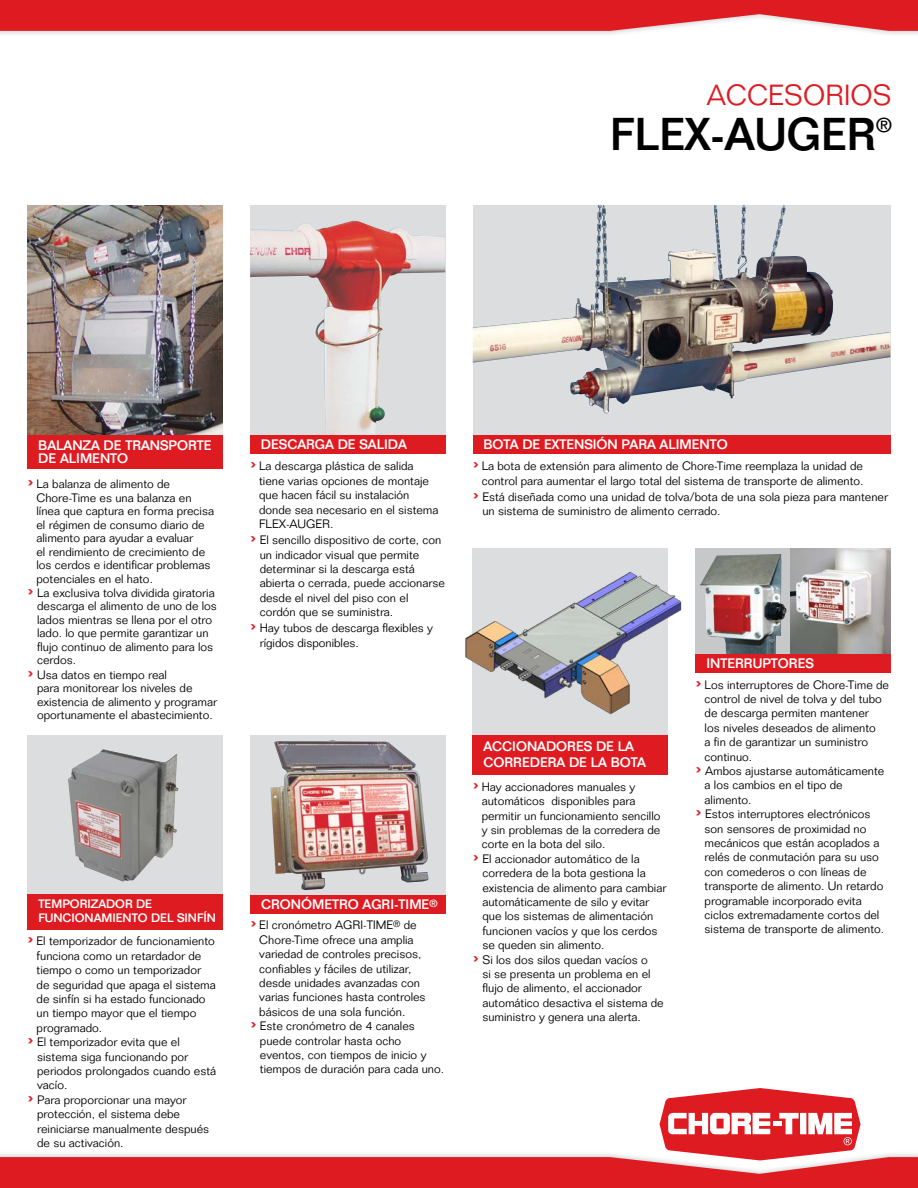
<style>
.page{position:relative;width:918px;height:1188px;background:#fff}
.page>*{position:absolute;margin:0;border:0;box-sizing:border-box;transform-origin:0 0}
.t1{font:500 45px "Folio Std";color:#000}
.t2{font:300 28.5px "Folio Std";color:#df1b22}
.t3{font:500 19.65px "Folio Std";color:#000}
.t4{font:500 13.5px/16.2px "Folio Std";color:#fff}
.t5{font:300 12px/14.4px "Folio Std";color:#000}
.t6{font:500 12px/14.4px "Folio Std";color:#fff}
.s1{font-weight:500;font-size:22.5px;color:#df1b22}
</style>
<div class="page">
<div style="left:28px;top:735px;width:195px;height:171px;background:#dcddde"></div>
<img style="left:68px;top:749px;width:111px;height:133px">
<div style="left:28px;top:894px;width:195px;height:36px;background:#df1b22"></div>
<div style="left:473px;top:736px;width:195px;height:39px;background:#df1b22"></div>
<div style="left:250px;top:205px;width:195px;height:243px;background:#dcddde"></div>
<img style="left:250px;top:221px;width:195px;height:214px">
<div style="left:250px;top:435px;width:195px;height:19px;background:#df1b22"></div>
<img style="left:28px;top:205px;width:195px;height:230px">
<div style="left:28px;top:435px;width:195px;height:34px;background:#df1b22"></div>
<div style="left:250px;top:735px;width:195px;height:177px;background:#dcddde"></div>
<img style="left:271px;top:740px;width:158px;height:150px">
<div style="left:250px;top:895px;width:195px;height:19px;background:#df1b22"></div>
<svg style="left:750px;top:549px;width:41px;height:105px"></svg>
<img style="left:750px;top:554px;width:36px;height:100px">
<img style="left:791px;top:549px;width:100px;height:105px">
<div style="left:696px;top:654px;width:195px;height:19px;background:#df1b22"></div>
<img style="left:473px;top:205px;width:417px;height:230px">
<img style="left:713px;top:205px;width:71px;height:76px">
<div style="left:473px;top:435px;width:418px;height:19px;background:#df1b22"></div>
<svg style="left:0;top:1088px;width:918px;height:100px"></svg>
<div style="left:0;top:0;width:918px;height:37px;background:#000;opacity:.25"></div>
<svg style="left:0;top:0;width:918px;height:31px;background:#e02d34"></svg>
<img style="left:390px;top:548px;width:360px;height:195px">
<h2 class="t2" style="left:707px;top:78px;width:186px">ACCESORIOS</h2>
<h1 class="t1" style="left:610px;top:108px;width:267px">FLEX-AUGER</h1>
<h3 class="t3" style="left:876px;top:113px;width:17px">®</h3>
<p class="t4" style="left:38px;top:438px;width:175px;line-height:13.5px">BALANZA DE TRANSPORTE<br>DE ALIMENTO</p>
<p class="t5" style="left:28px;top:477px;width:144px"><span class="s1">›</span> La balanza de alimento de</p>
<p class="t5" style="left:37px;top:490px;width:157px">Chore-Time es una balanza en</p>
<p class="t5" style="left:37px;top:504px;width:179px">línea que captura en forma precisa</p>
<p class="t5" style="left:37px;top:517px;width:170px">el régimen de consumo diario de</p>
<p class="t5" style="left:37px;top:531px;width:158px">alimento para ayudar a evaluar</p>
<p class="t5" style="left:37px;top:544px;width:170px">el rendimiento de crecimiento de</p>
<p class="t5" style="left:37px;top:558px;width:176px">los cerdos e identificar problemas</p>
<p class="t5" style="left:37px;top:571px;width:118px">potenciales en el hato.</p>
<p class="t5" style="left:28px;top:586px;width:189px"><span class="s1">›</span> La exclusiva tolva dividida giratoria</p>
<p class="t5" style="left:37px;top:599px;width:181px">descarga el alimento de uno de los</p>
<p class="t5" style="left:37px;top:613px;width:177px">lados mientras se llena por el otro</p>
<p class="t5" style="left:37px;top:626px;width:173px">lado. lo que permite garantizar un</p>
<p class="t5" style="left:37px;top:640px;width:178px">flujo continuo de alimento para los</p>
<p class="t5" style="left:37px;top:653px;width:40px">cerdos.</p>
<p class="t5" style="left:28px;top:667px;width:141px"><span class="s1">›</span> Usa datos en tiempo real</p>
<p class="t5" style="left:37px;top:681px;width:157px">para monitorear los niveles de</p>
<p class="t5" style="left:37px;top:694px;width:182px">existencia de alimento y programar</p>
<p class="t5" style="left:37px;top:708px;width:177px">oportunamente el abastecimiento.</p>
<p class="t6" style="left:38px;top:896px;width:179px">TEMPORIZADOR DE<br>FUNCIONAMIENTO DEL SINFÍN</p>
<p class="t5" style="left:28px;top:934px;width:189px"><span class="s1">›</span> El temporizador de funcionamiento</p>
<p class="t5" style="left:37px;top:949px;width:166px">funciona como un retardador de</p>
<p class="t5" style="left:37px;top:963px;width:166px">tiempo o como un temporizador</p>
<p class="t5" style="left:37px;top:977px;width:181px">de seguridad que apaga el sistema</p>
<p class="t5" style="left:37px;top:992px;width:170px">de sinfín si ha estado funcionado</p>
<p class="t5" style="left:37px;top:1006px;width:161px">un tiempo mayor que el tiempo</p>
<p class="t5" style="left:37px;top:1021px;width:67px">programado.</p>
<p class="t5" style="left:28px;top:1035px;width:154px"><span class="s1">›</span> El temporizador evita que el</p>
<p class="t5" style="left:37px;top:1049px;width:152px">sistema siga funcionando por</p>
<p class="t5" style="left:37px;top:1064px;width:180px">periodos prolongados cuando está</p>
<p class="t5" style="left:37px;top:1078px;width:32px">vacío.</p>
<p class="t5" style="left:28px;top:1093px;width:160px"><span class="s1">›</span> Para proporcionar una mayor</p>
<p class="t5" style="left:37px;top:1107px;width:144px">protección, el sistema debe</p>
<p class="t5" style="left:37px;top:1121px;width:174px">reiniciarse manualmente después</p>
<p class="t5" style="left:37px;top:1136px;width:88px">de su activación.</p>
<p class="t4" style="left:261px;top:437px;width:148px">DESCARGA DE SALIDA</p>
<p class="t5" style="left:259px;top:459px;width:181px;text-indent:-9px"><span class="s1">›</span> La descarga plástica de salida tiene varias opciones de montaje que hacen fácil su instalación donde sea necesario en el sistema<br>FLEX-AUGER.</p>
<p class="t5" style="left:260px;top:533px;width:187px;text-indent:-10px"><span class="s1">›</span> El sencillo dispositivo de corte, con un indicador visual que permite determinar si la descarga está abierta o cerrada, puede accionarse desde el nivel del piso con el cordón que se suministra.</p>
<p class="t5" style="left:260px;top:621px;width:175px;text-indent:-10px"><span class="s1">›</span> Hay tubos de descarga flexibles y rígidos disponibles.</p>
<p class="t4" style="left:261px;top:896px;width:178px">CRONÓMETRO AGRI-TIME<sup>®</sup></p>
<p class="t5" style="left:250px;top:918px;width:168px"><span class="s1">›</span> El cronómetro AGRI-TIME<sup>®</sup> de</p>
<p class="t5" style="left:259px;top:932px;width:156px">Chore-Time ofrece una amplia</p>
<p class="t5" style="left:259px;top:947px;width:164px">variedad de controles precisos,</p>
<p class="t5" style="left:259px;top:961px;width:154px">confiables y fáciles de utilizar,</p>
<p class="t5" style="left:259px;top:976px;width:162px">desde unidades avanzadas con</p>
<p class="t5" style="left:259px;top:990px;width:168px">varias funciones hasta controles</p>
<p class="t5" style="left:259px;top:1004px;width:148px">básicos de una sola función.</p>
<p class="t5" style="left:250px;top:1019px;width:166px"><span class="s1">›</span> Este cronómetro de 4 canales</p>
<p class="t5" style="left:260px;top:1033px;width:143px">puede controlar hasta ocho</p>
<p class="t5" style="left:260px;top:1048px;width:168px">eventos, con tiempos de inicio y</p>
<p class="t5" style="left:260px;top:1062px;width:186px">tiempos de duración para cada uno.</p>
<p class="t4" style="left:484px;top:436px;width:246px">BOTA DE EXTENSIÓN PARA ALIMENTO</p>
<p class="t5" style="left:473px;top:459px;width:392px;text-align:right"><span class="s1">›</span> La bota de extensión para alimento de Chore-Time reemplaza la unidad de control para aumentar el largo total del sistema de transporte de alimento.</p>
<p class="t5" style="left:482px;top:489px;width:407px;text-indent:-10px"><span class="s1">›</span> Está diseñada como una unidad de tolva/bota de una sola pieza para mantener un sistema de suministro de alimento cerrado.</p>
<p class="t4" style="left:484px;top:738px;width:164px">ACCIONADORES DE LA<br>CORREDERA DE LA BOTA</p>
<p class="t5" style="left:473px;top:779px;width:164px"><span class="s1">›</span> Hay accionadores manuales y</p>
<p class="t5" style="left:482px;top:794px;width:155px">automáticos disponibles para</p>
<p class="t5" style="left:482px;top:808px;width:180px">permitir un funcionamiento sencillo</p>
<p class="t5" style="left:482px;top:823px;width:180px">y sin problemas de la corredera de</p>
<p class="t5" style="left:482px;top:837px;width:125px">corte en la bota del silo.</p>
<p class="t5" style="left:473px;top:851px;width:168px"><span class="s1">›</span> El accionador automático de la</p>
<p class="t5" style="left:482px;top:866px;width:165px">corredera de la bota gestiona la</p>
<p class="t5" style="left:482px;top:880px;width:186px">existencia de alimento para cambiar</p>
<p class="t5" style="left:482px;top:895px;width:168px">automáticamente de silo y evitar</p>
<p class="t5" style="left:482px;top:909px;width:172px">que los sistemas de alimentación</p>
<p class="t5" style="left:482px;top:923px;width:177px">funcionen vacíos y que los cerdos</p>
<p class="t5" style="left:482px;top:938px;width:124px">se queden sin alimento.</p>
<p class="t5" style="left:473px;top:952px;width:177px"><span class="s1">›</span> Si los dos silos quedan vacíos o</p>
<p class="t5" style="left:482px;top:967px;width:170px">si se presenta un problema en el</p>
<p class="t5" style="left:482px;top:981px;width:161px">flujo de alimento, el accionador</p>
<p class="t5" style="left:482px;top:995px;width:183px">automático desactiva el sistema de</p>
<p class="t5" style="left:482px;top:1010px;width:160px">suministro y genera una alerta.</p>
<p class="t4" style="left:706px;top:655px;width:109px">INTERRUPTORES</p>
<p class="t5" style="left:696px;top:677px;width:195px"><span class="s1">›</span> Los interruptores de Chore-Time de</p>
<p class="t5" style="left:705px;top:692px;width:179px">control de nivel de tolva y del tubo</p>
<p class="t5" style="left:705px;top:706px;width:166px">de descarga permiten mantener</p>
<p class="t5" style="left:705px;top:720px;width:173px">los niveles deseados de alimento</p>
<p class="t5" style="left:705px;top:735px;width:165px">a fin de garantizar un suministro</p>
<p class="t5" style="left:705px;top:749px;width:49px">continuo.</p>
<p class="t5" style="left:696px;top:764px;width:190px"><span class="s1">›</span> Ambos ajustarse automáticamente</p>
<p class="t5" style="left:705px;top:778px;width:140px">a los cambios en el tipo de</p>
<p class="t5" style="left:705px;top:792px;width:48px">alimento.</p>
<p class="t5" style="left:696px;top:807px;width:176px"><span class="s1">›</span> Estos interruptores electrónicos</p>
<p class="t5" style="left:705px;top:821px;width:163px">son sensores de proximidad no</p>
<p class="t5" style="left:705px;top:836px;width:176px">mecánicos que están acoplados a</p>
<p class="t5" style="left:705px;top:850px;width:176px">relés de conmutación para su uso</p>
<p class="t5" style="left:705px;top:864px;width:163px">con comederos o con líneas de</p>
<p class="t5" style="left:705px;top:879px;width:180px">transporte de alimento. Un retardo</p>
<p class="t5" style="left:705px;top:893px;width:159px">programable incorporado evita</p>
<p class="t5" style="left:705px;top:908px;width:176px">ciclos extremadamente cortos del</p>
<p class="t5" style="left:705px;top:922px;width:181px">sistema de transporte de alimento.</p>
</div>
